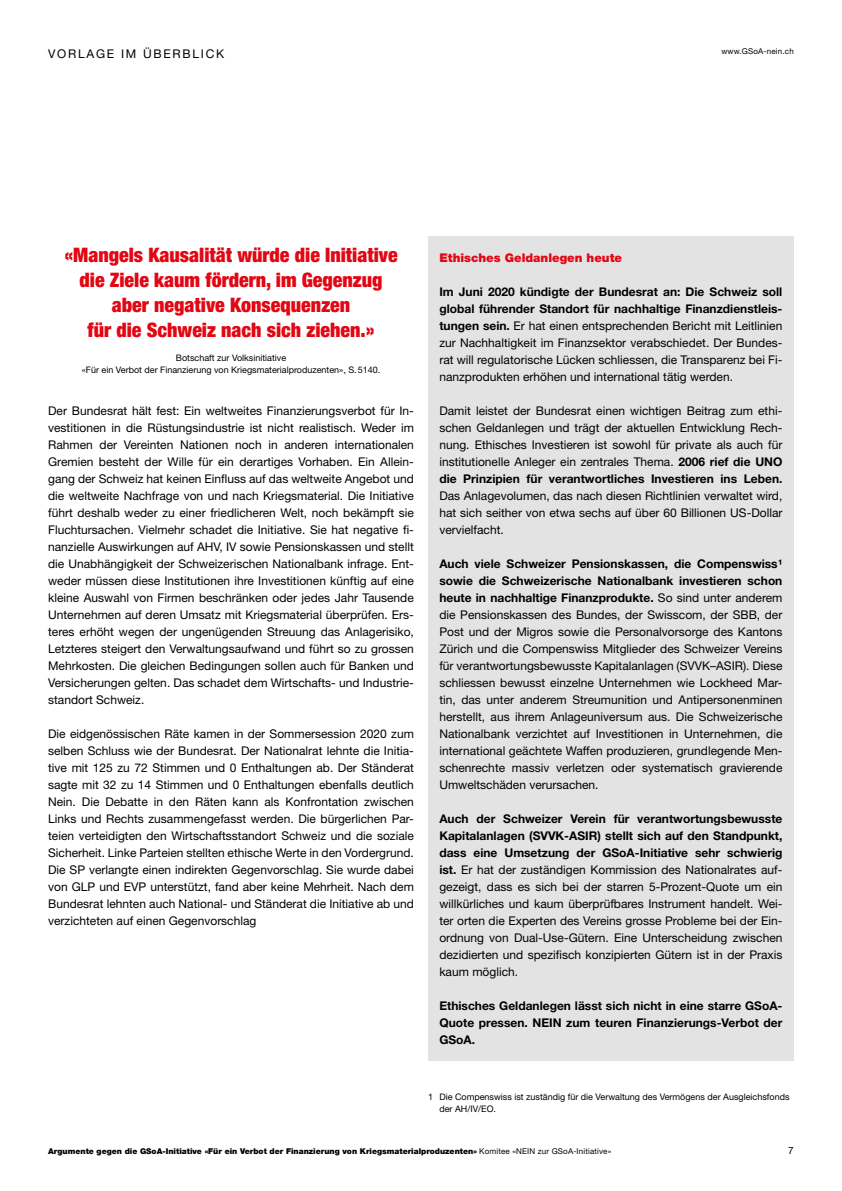
<style>
.page{position:relative;width:842px;height:1191px;background:#fff}
.page>*{position:absolute;margin:0;border:0;box-sizing:border-box;transform-origin:0 0}
.t1{font:900 condensed 20px/25px "Helvetica Neue";color:#e30613;text-align:center}
.t2{font:12px/17px "Helvetica Neue";color:#000;text-align:justify}
.t3{font:700 12px/17px "Helvetica Neue LT Std";color:#000;text-align:justify}
.t4{font:900 12px "Helvetica Neue LT Std";color:#e30613}
.t5{font:12px "Helvetica Neue";letter-spacing:.145em;color:#000}
.t6{font:10px "Helvetica Neue";color:#000}
.t7{font:9px/12px "Helvetica Neue";color:#000;text-align:center}
.t8{font:900 8px "Helvetica Neue LT Pro";color:#000}
.t9{font:8px "Helvetica Neue";letter-spacing:.02em;color:#000}
.s1{font-family:"Helvetica Neue LT Std";font-weight:700}
.s2{font-family:"Helvetica Neue";font-weight:400}
</style>
<div class="page">
<div style="left:428px;top:236px;width:366px;height:825px;background:#e3e3e3"></div>
<p class="t5" style="left:48px;top:46px;width:177px">VORLAGE IM ÜBERBLICK</p>
<p class="t9" style="left:721px;top:47px;width:74px">www.GSoA-nein.ch</p>
<h1 class="t1" style="left:64px;top:242px;width:335px">«Mangels Kausalität würde die Initiative die Ziele kaum fördern, im Gegenzug aber negative Konsequenzen<br>für die Schweiz nach sich ziehen.»</h1>
<p class="t7" style="left:82px;top:351px;width:300px">Botschaft zur Volksinitiative<br>«Für ein Verbot der Finanzierung von Kriegsmaterialproduzenten», S.5140.</p>
<p class="t2" style="left:48px;top:402px;width:367px">Der Bundesrat hält fest: Ein weltweites Finanzierungsverbot für In&shy;vestitionen in die Rüstungsindustrie ist nicht realistisch. Weder im Rahmen der Vereinten Nationen noch in anderen internationalen Gremien besteht der Wille für ein derartiges Vorhaben. Ein Allein&shy;gang der Schweiz hat keinen Einfluss auf das weltweite Angebot und die weltweite Nachfrage von und nach Kriegsmaterial. Die Initiative führt deshalb weder zu einer friedlicheren Welt, noch bekämpft sie Fluchtursachen. Vielmehr schadet die Initiative. Sie hat negative fi&shy;nanzielle Auswirkungen auf AHV, IV sowie Pensionskassen und stellt die Unabhängigkeit der Schweizerischen Nationalbank infrage. Ent&shy;weder müssen diese Institutionen ihre Investitionen künftig auf eine kleine Auswahl von Firmen beschränken oder jedes Jahr Tausende Unternehmen auf deren Umsatz mit Kriegsmaterial überprüfen. Ers&shy;teres erhöht wegen der ungenügenden Streuung das Anlagerisiko, Letzteres steigert den Verwaltungsaufwand und führt so zu grossen Mehrkosten. Die gleichen Bedingungen sollen auch für Banken und Versicherungen gelten. Das schadet dem Wirtschafts- und Industrie&shy;standort Schweiz.</p>
<p class="t2" style="left:48px;top:725px;width:367px">Die eidgenössischen Räte kamen in der Sommersession 2020 zum selben Schluss wie der Bundesrat. Der Nationalrat lehnte die Initia&shy;tive mit 125 zu 72 Stimmen und 0 Enthaltungen ab. Der Ständerat sagte mit 32 zu 14 Stimmen und 0 Enthaltungen ebenfalls deutlich Nein. Die Debatte in den Räten kann als Konfrontation zwischen Links und Rechts zusammengefasst werden. Die bürgerlichen Par&shy;teien verteidigten den Wirtschaftsstandort Schweiz und die soziale Sicherheit. Linke Parteien stellten ethische Werte in den Vordergrund.<br>Die SP verlangte einen indirekten Gegenvorschlag. Sie wurde dabei von GLP und EVP unterstützt, fand aber keine Mehrheit. Nach dem Bundesrat lehnten auch National- und Ständerat die Initiative ab und verzichteten auf einen Gegenvorschlag</p>
<p class="t4" style="left:439px;top:250px;width:184px">Ethisches Geldanlegen heute</p>
<p class="t3" style="left:439px;top:283px;width:344px">Im Juni 2020 kündigte der Bundesrat an: Die Schweiz soll global führender Standort für nachhaltige Finanzdienstleis-</p>
<p class="t2" style="left:439px;top:317px;width:344px"><span class="s1">tungen sein.</span> Er hat einen entsprechenden Bericht mit Leitlinien zur Nachhaltigkeit im Finanzsektor verabschiedet. Der Bundes&shy;rat will regulatorische Lücken schliessen, die Transparenz bei Fi&shy;nanzprodukten erhöhen und international tätig werden.</p>
<p class="t2" style="left:439px;top:402px;width:345px">Damit leistet der Bundesrat einen wichtigen Beitrag zum ethi&shy;schen Geldanlegen und trägt der aktuellen Entwicklung Rech&shy;nung. Ethisches Investieren ist sowohl für private als auch für institutionelle Anleger ein zentrales Thema. <span class="s1">2006 rief die UNO</span></p>
<p class="t3" style="left:439px;top:470px;width:344px">die Prinzipien für verantwortliches Investieren ins Leben.</p>
<p class="t2" style="left:439px;top:487px;width:345px">Das Anlagevolumen, das nach diesen Richtlinien verwaltet wird, hat sich seither von etwa sechs auf über 60 Billionen US-Dollar vervielfacht.</p>
<p class="t3" style="left:439px;top:555px;width:345px">Auch viele Schweizer Pensionskassen, die Compenswiss¹ sowie die Schweizerische Nationalbank investieren schon heute in nachhaltige Finanzprodukte. <span class="s2">So sind unter anderem</span></p>
<p class="t2" style="left:439px;top:606px;width:345px">die Pensionskassen des Bundes, der Swisscom, der SBB, der Post und der Migros sowie die Personalvorsorge des Kantons Zürich und die Compenswiss Mitglieder des Schweizer Vereins für verantwortungsbewusste Kapitalanlagen (SVVK–ASIR). Diese schliessen bewusst einzelne Unternehmen wie Lockheed Mar&shy;tin, das unter anderem Streumunition und Antipersonenminen herstellt, aus ihrem Anlageuniversum aus. Die Schweizerische Nationalbank verzichtet auf Investitionen in Unternehmen, die international geächtete Waffen produzieren, grundlegende Men&shy;schenrechte massiv verletzen oder systematisch gravierende Umweltschäden verursachen.</p>
<p class="t3" style="left:439px;top:810px;width:345px">Auch der Schweizer Verein für verantwortungsbewusste Kapitalanlagen (SVVK-ASIR) stellt sich auf den Standpunkt, dass eine Umsetzung der GSoA-Initiative sehr schwierig</p>
<p class="t2" style="left:439px;top:861px;width:345px"><span class="s1">ist.</span> Er hat der zuständigen Kommission des Nationalrates auf&shy;gezeigt, dass es sich bei der starren 5-Prozent-Quote um ein willkürliches und kaum überprüfbares Instrument handelt. Wei&shy;ter orten die Experten des Vereins grosse Probleme bei der Ein&shy;ordnung von Dual-Use-Gütern. Eine Unterscheidung zwischen dezidierten und spezifisch konzipierten Gütern ist in der Praxis kaum möglich.</p>
<p class="t3" style="left:439px;top:997px;width:345px">Ethisches Geldanlegen lässt sich nicht in eine starre GSoA-Quote pressen. NEIN zum teuren Finanzierungs-Verbot der GSoA.</p>
<p class="t7" style="left:439px;top:1090px;width:352px;text-align:left;text-indent:-11px">1 Die Compenswiss ist zuständig für die Verwaltung des Vermögens der Ausgleichsfonds der AH/IV/EO.</p>
<p class="t8" style="left:48px;top:1146px;width:565px">Argumente gegen die GSoA-Initiative «Für ein Verbot der Finanzierung von Kriegsmaterialproduzenten» <span class="s2">Komitee «NEIN zur GSoA-Initiative»</span></p>
<p class="t6" style="left:788px;top:1144px;width:7px">7</p>
</div>
